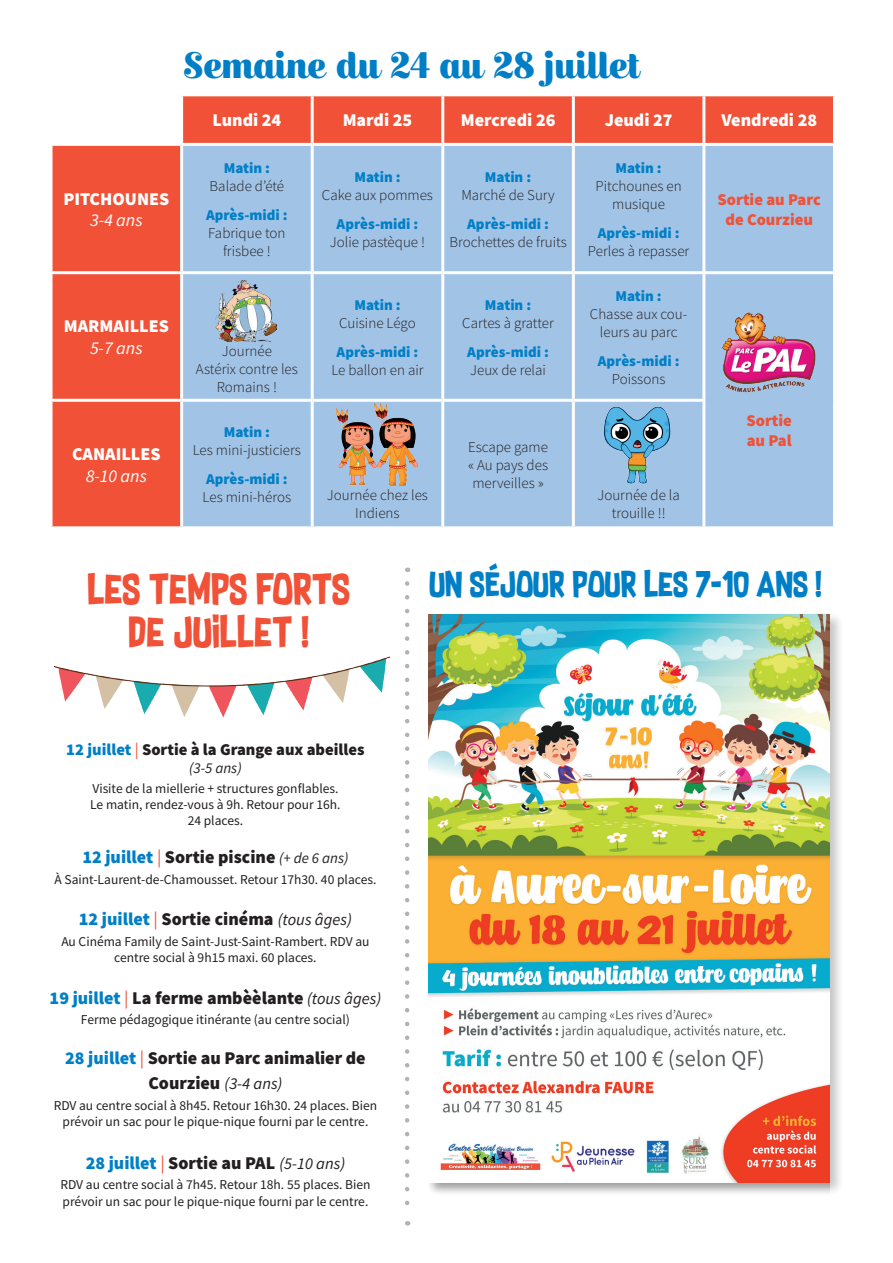
<style>
.page{position:relative;width:893px;height:1263px;background:#fff}
.page>*{position:absolute;margin:0;border:0;box-sizing:border-box;transform-origin:0 0}
.t1{font:36px/43.2px "Supersonic Rocketship";color:#f05137;text-align:center}
.t2{font:500 36px "Escafina";color:#007fc6}
.t3{font:30px "Supersonic Rocketship";color:#007fc6}
.t4{font:900 18px/25.2px "Source Sans Pro";color:#231f20;text-align:center}
.t5{font:900 18px "Source Sans Pro";color:#fff}
.t6{font:italic 18px "Source Sans Pro";color:#fff}
.t7{font:900 16.5px "Source Sans Pro";color:#231f20}
.t8{font:900 16.5px/19.8px "Source Sans Pro";color:#f05137;text-align:center}
.t9{font:300 15px/18px "Source Sans Pro";color:#231f20;text-align:center}
.t10{font:900 15px "Source Sans Pro";color:#007fc6}
.t11{font:italic 15px "Source Sans Pro";color:#231f20}
.t12{font:13.5px/16.2px "Source Sans Pro";color:#231f20;text-align:center}
.s1{color:#007fc6}
.s2{font-weight:400;color:#f05137}
.s3{font-weight:400;font-style:italic;font-size:15px}
.s4{font-weight:400;font-style:italic;font-size:16.5px}
</style>
<div class="page">
<div style="left:426px;top:612px;width:418px;height:584px;background:#231f20;opacity:.25"></div>
<div style="left:428px;top:612px;width:401px;height:584px;background:#231f20;opacity:.25"></div>
<img style="left:428px;top:615px;width:401px;height:567px">
<svg style="left:53px;top:96px;width:780px;height:430px;background:#f15e46"></svg>
<div style="left:183px;top:146px;width:650px;height:380px;background:#a1c3e6"></div>
<hr style="left:180px;top:96px;width:3px;height:47px;background:#fff">
<hr style="left:311px;top:96px;width:3px;height:47px;background:#fff">
<hr style="left:441px;top:96px;width:3px;height:47px;background:#fff">
<hr style="left:572px;top:96px;width:3px;height:47px;background:#fff">
<hr style="left:702px;top:96px;width:3px;height:47px;background:#fff">
<hr style="left:180px;top:146px;width:3px;height:125px;background:#fff">
<hr style="left:311px;top:146px;width:3px;height:125px;background:#fff">
<hr style="left:441px;top:146px;width:3px;height:125px;background:#fff">
<hr style="left:572px;top:146px;width:3px;height:125px;background:#fff">
<hr style="left:702px;top:146px;width:3px;height:125px;background:#fff">
<hr style="left:50px;top:271px;width:132px;height:3px;background:#fff">
<hr style="left:182px;top:271px;width:130px;height:3px;background:#fff">
<hr style="left:180px;top:274px;width:3px;height:125px;background:#fff">
<hr style="left:312px;top:271px;width:131px;height:3px;background:#fff">
<hr style="left:311px;top:274px;width:3px;height:125px;background:#fff">
<hr style="left:443px;top:271px;width:130px;height:3px;background:#fff">
<hr style="left:441px;top:274px;width:3px;height:125px;background:#fff">
<hr style="left:573px;top:271px;width:131px;height:3px;background:#fff">
<hr style="left:572px;top:274px;width:3px;height:125px;background:#fff">
<hr style="left:704px;top:271px;width:132px;height:3px;background:#fff">
<hr style="left:702px;top:274px;width:3px;height:125px;background:#fff">
<hr style="left:50px;top:399px;width:132px;height:3px;background:#fff">
<hr style="left:182px;top:399px;width:130px;height:3px;background:#fff">
<hr style="left:180px;top:402px;width:3px;height:124px;background:#fff">
<hr style="left:312px;top:399px;width:131px;height:3px;background:#fff">
<hr style="left:311px;top:402px;width:3px;height:124px;background:#fff">
<hr style="left:443px;top:399px;width:130px;height:3px;background:#fff">
<hr style="left:441px;top:402px;width:3px;height:124px;background:#fff">
<hr style="left:573px;top:399px;width:132px;height:3px;background:#fff">
<hr style="left:572px;top:402px;width:3px;height:124px;background:#fff">
<hr style="left:702px;top:402px;width:3px;height:124px;background:#fff">
<hr style="left:50px;top:143px;width:132px;height:3px;background:#fff">
<hr style="left:182px;top:143px;width:130px;height:3px;background:#fff">
<hr style="left:312px;top:143px;width:131px;height:3px;background:#fff">
<hr style="left:443px;top:143px;width:130px;height:3px;background:#fff">
<hr style="left:573px;top:143px;width:131px;height:3px;background:#fff">
<hr style="left:704px;top:143px;width:132px;height:3px;background:#fff">
<svg style="left:405px;top:583px;width:4px;height:642px"></svg>
<img style="left:216px;top:281px;width:60px;height:60px">
<img style="left:335px;top:401px;width:85px;height:84px">
<img style="left:597px;top:407px;width:77px;height:76px">
<img style="left:712px;top:309px;width:114px;height:87px">
<img style="left:54px;top:656px;width:335px;height:62px">
<h1 class="t2" style="left:185px;top:42px;width:458px">Semaine du 24 au 28 juillet</h1>
<h3 class="t5" style="left:63px;top:186px;width:107px">PITCHOUNES</h3>
<h3 class="t6" style="left:90px;top:209px;width:54px">3-4 ans</h3>
<h3 class="t5" style="left:212px;top:108px;width:70px">Lundi 24</h3>
<h3 class="t5" style="left:343px;top:108px;width:71px">Mardi 25</h3>
<h3 class="t5" style="left:461px;top:108px;width:96px">Mercredi 26</h3>
<h3 class="t5" style="left:605px;top:108px;width:69px">Jeudi 27</h3>
<h3 class="t5" style="left:721px;top:108px;width:97px">Vendredi 28</h3>
<p class="t10" style="left:224px;top:158px;width:48px">Matin :</p>
<p class="t9" style="left:210px;top:177px;width:76px">Balade d’été</p>
<p class="t10" style="left:206px;top:205px;width:83px">Après-midi :</p>
<p class="t9" style="left:208px;top:224px;width:79px">Fabrique ton frisbee !</p>
<p class="t10" style="left:354px;top:167px;width:48px">Matin :</p>
<p class="t9" style="left:322px;top:186px;width:113px">Cake aux pommes</p>
<p class="t10" style="left:337px;top:214px;width:83px">Après-midi :</p>
<p class="t9" style="left:330px;top:233px;width:97px">Jolie pastèque !</p>
<p class="t10" style="left:485px;top:167px;width:48px">Matin :</p>
<p class="t9" style="left:461px;top:186px;width:95px">Marché de Sury</p>
<p class="t10" style="left:467px;top:214px;width:83px">Après-midi :</p>
<p class="t9" style="left:449px;top:233px;width:119px">Brochettes de fruits</p>
<p class="t10" style="left:615px;top:158px;width:48px">Matin :</p>
<p class="t9" style="left:595px;top:177px;width:88px">Pitchounes en musique</p>
<p class="t10" style="left:598px;top:223px;width:83px">Après-midi :</p>
<p class="t9" style="left:588px;top:242px;width:103px">Perles à repasser</p>
<p class="t8" style="left:717px;top:190px;width:105px">Sortie au Parc de Courzieu</p>
<h3 class="t5" style="left:64px;top:314px;width:107px">MARMAILLES</h3>
<h3 class="t6" style="left:90px;top:337px;width:54px">5-7 ans</h3>
<p class="t9" style="left:196px;top:342px;width:104px">Journée<br>Astérix contre les<br>Romains !</p>
<p class="t10" style="left:354px;top:294px;width:48px">Matin :</p>
<p class="t9" style="left:339px;top:314px;width:78px">Cuisine Légo</p>
<p class="t10" style="left:337px;top:341px;width:83px">Après-midi :</p>
<p class="t9" style="left:331px;top:360px;width:94px">Le ballon en air</p>
<h3 class="t5" style="left:72px;top:442px;width:90px">CANAILLES</h3>
<h3 class="t6" style="left:86px;top:464px;width:63px">8-10 ans</h3>
<p class="t10" style="left:224px;top:422px;width:48px">Matin :</p>
<p class="t9" style="left:193px;top:441px;width:110px">Les mini-justiciers</p>
<p class="t10" style="left:206px;top:469px;width:83px">Après-midi :</p>
<p class="t9" style="left:203px;top:488px;width:90px">Les mini-héros</p>
<p class="t9" style="left:327px;top:486px;width:103px">Journée chez les<br>Indiens</p>
<p class="t10" style="left:485px;top:294px;width:48px">Matin :</p>
<p class="t9" style="left:462px;top:314px;width:93px">Cartes à gratter</p>
<p class="t10" style="left:467px;top:341px;width:83px">Après-midi :</p>
<p class="t9" style="left:470px;top:360px;width:77px">Jeux de relai</p>
<p class="t9" style="left:468px;top:438px;width:82px;text-align:justify">Escape game « Au pays des merveilles »</p>
<p class="t10" style="left:615px;top:285px;width:48px">Matin :</p>
<p class="t9" style="left:590px;top:305px;width:99px">Chasse aux cou&shy;leurs au parc</p>
<p class="t10" style="left:598px;top:350px;width:83px">Après-midi :</p>
<p class="t9" style="left:612px;top:369px;width:55px">Poissons</p>
<p class="t9" style="left:597px;top:486px;width:84px">Journée de la trouille !!</p>
<p class="t8" style="left:746px;top:411px;width:47px;text-align:left">Sortie au Pal</p>
<h1 class="t1" style="left:87px;top:567px;width:264px">LES TEMPS FORTS<br>DE JUILLET !</h1>
<p class="t7" style="left:66px;top:738px;width:300px"><span class="s1">12 juillet</span> <span class="s2">|</span> Sortie à la Grange aux abeilles</p>
<p class="t11" style="left:189px;top:758px;width:54px">(3-5 ans)</p>
<p class="t12" style="left:90px;top:780px;width:252px">Visite de la miellerie + structures gonflables.<br>Le matin, rendez-vous à 9h. Retour pour 16h.<br>24 places.</p>
<h3 class="t4" style="left:82px;top:844px;width:268px"><span class="s1">12 juillet</span> <span class="s2">|</span> Sortie piscine <span class="s3">(+ de 6 ans)</span></h3>
<p class="t12" style="left:54px;top:871px;width:323px">À Saint-Laurent-de-Chamousset. Retour 17h30. 40 places.</p>
<h3 class="t4" style="left:79px;top:906px;width:275px"><span class="s1">12 juillet</span> <span class="s2">|</span> Sortie cinéma <span class="s4">(tous âges)</span></h3>
<p class="t12" style="left:61px;top:933px;width:310px">Au Cinéma Family de Saint-Just-Saint-Rambert. RDV au centre social à 9h15 maxi. 60 places.</p>
<h3 class="t4" style="left:50px;top:985px;width:333px"><span class="s1">19 juillet</span> <span class="s2">|</span> La ferme ambèèlante <span class="s4">(tous âges)</span></h3>
<p class="t12" style="left:81px;top:1012px;width:271px">Ferme pédagogique itinérante (au centre social)</p>
<h3 class="t4" style="left:65px;top:1045px;width:302px"><span class="s1">28 juillet</span> <span class="s2">|</span> Sortie au Parc animalier de<br>Courzieu <span class="s4">(3-4 ans)</span></h3>
<p class="t12" style="left:54px;top:1097px;width:325px">RDV au centre social à 8h45. Retour 16h30. 24 places. Bien prévoir un sac pour le pique-nique fourni par le centre.</p>
<h3 class="t4" style="left:86px;top:1150px;width:261px"><span class="s1">28 juillet</span> <span class="s2">|</span> Sortie au PAL <span class="s4">(5-10 ans)</span></h3>
<p class="t12" style="left:60px;top:1177px;width:312px;text-align:left">RDV au centre social à 7h45. Retour 18h. 55 places. Bien prévoir un sac pour le pique-nique fourni par le centre.</p>
<h2 class="t3" style="left:429px;top:561px;width:394px">UN SÉJOUR POUR LES 7-10 ANS !</h2>
</div>
